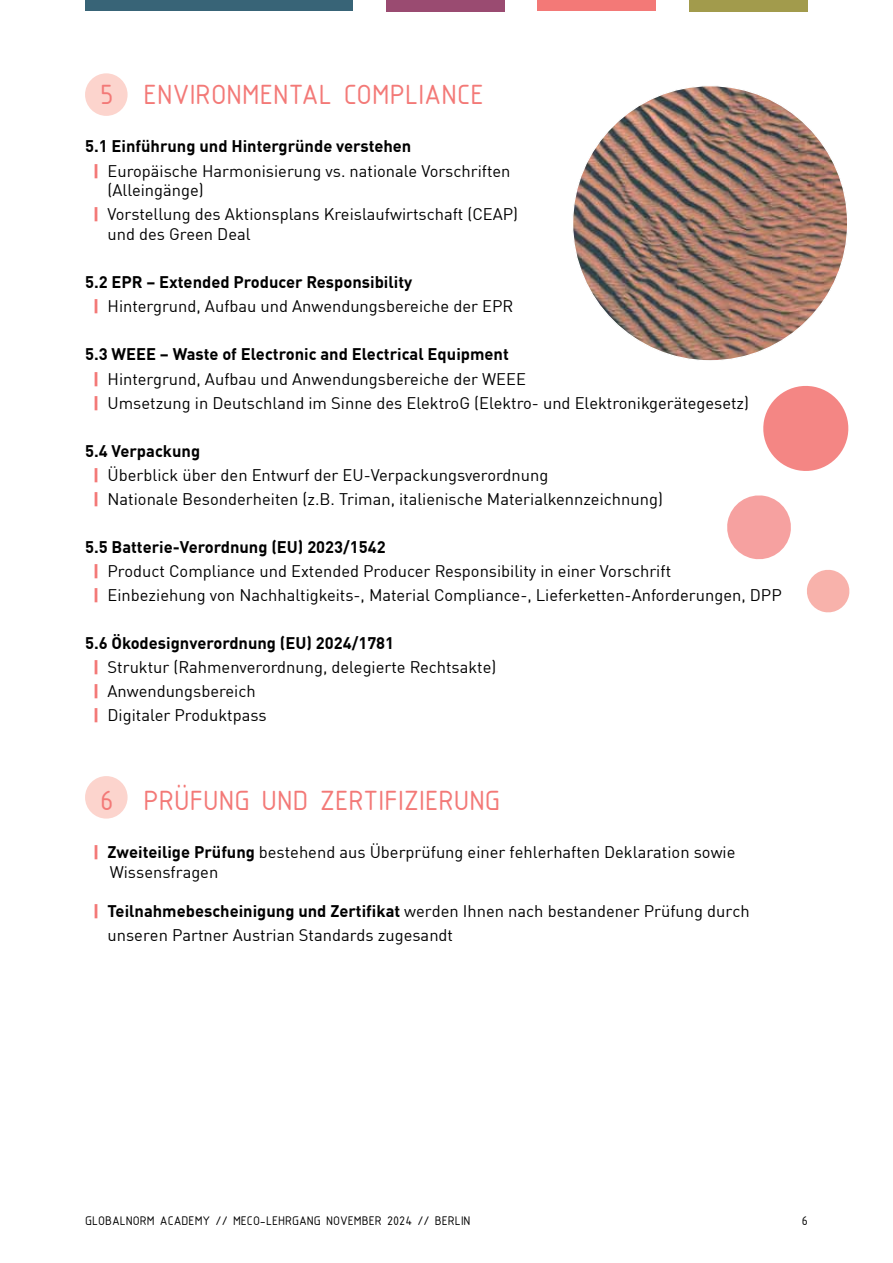
<style>
.page{position:relative;width:893px;height:1263px;background:#fff}
.page>*{position:absolute;margin:0;border:0;box-sizing:border-box;transform-origin:0 0}
.t1{font:30px "ISOCPEUR";letter-spacing:-.005em;color:#f37977}
.t2{font:16.5px/24px "DIN Offc";color:#000}
.t3{font:13.5px "ISOCPEUR";color:#000}
.s1{font-weight:700}
.s2{font-weight:900;color:#f37977}
</style>
<div class="page">
<div style="left:538px;top:0;width:118px;height:11px;background:#f37977"></div>
<div style="left:85px;top:0;width:268px;height:11px;background:#386477"></div>
<div style="left:689px;top:0;width:119px;height:11px;background:#a29b4c"></div>
<div style="left:386px;top:0;width:118px;height:11px;background:#9a4b71"></div>
<div style="left:85px;top:776px;width:43px;height:43px;background:#fcd4cd;border-radius:50%"></div>
<div style="left:85px;top:73px;width:43px;height:43px;background:#fcd4cd;border-radius:50%"></div>
<img style="left:573px;top:86px;width:275px;height:275px;border-radius:138px">
<svg style="left:763px;top:386px;width:86px;height:85px"></svg>
<svg style="left:727px;top:495px;width:64px;height:65px"></svg>
<svg style="left:807px;top:570px;width:43px;height:43px"></svg>
<h1 class="t1" style="left:100px;top:75px;width:34px">5 EN</h1>
<h1 class="t1" style="left:172px;top:75px;width:70px">VIRONMEN</h1>
<h1 class="t1" style="left:289px;top:75px;width:197px">TAL COMPLIANCE</h1>
<p class="t2" style="left:93px;top:134px;width:419px;text-indent:-8px"><span class="s1">5.1 Einführung und Hintergründe verstehen<br></span><span class="s2">|</span> Europäische Harmonisierung vs. nationale Vorschriften</p>
<p class="t2" style="left:93px;top:178px;width:426px;text-indent:14px">(Alleingänge)<br><span class="s2">|</span> Vorstellung des Aktionsplans Kreislaufwirtschaft (CEAP)</p>
<p class="t2" style="left:108px;top:222px;width:145px">und des Green Deal</p>
<p class="t2" style="left:93px;top:270px;width:421px;text-indent:-8px"><span class="s1">5.2 EPR – Extended Producer Responsibility<br></span><span class="s2">|</span> Hintergrund, Aufbau und Anwendungsbereiche der EPR</p>
<p class="t2" style="left:93px;top:342px;width:657px;text-indent:-8px"><span class="s1">5.3 WEEE – Waste of Electronic and Electrical Equipment<br></span><span class="s2">|</span> Hintergrund, Aufbau und Anwendungsbereiche der WEEE<br><span class="s2">|</span> Umsetzung in Deutschland im Sinne des ElektroG (Elektro- und Elektronikgerätegesetz)</p>
<p class="t2" style="left:93px;top:438px;width:571px;text-indent:-8px"><span class="s1">5.4 Verpackung<br></span><span class="s2">|</span> Überblick über den Entwurf der EU-Verpackungsverordnung<br><span class="s2">|</span> Nationale Besonderheiten (z.B. Triman, italienische Materialkennzeichnung)</p>
<p class="t2" style="left:93px;top:535px;width:690px;text-indent:-8px"><span class="s1">5.5 Batterie-Verordnung (EU) 2023/1542<br></span><span class="s2">|</span> Product Compliance und Extended Producer Responsibility in einer Vorschrift<br><span class="s2">|</span> Einbeziehung von Nachhaltigkeits-, Material Compliance-, Lieferketten-Anforderungen, DPP</p>
<p class="t2" style="left:93px;top:631px;width:404px;text-indent:-8px"><span class="s1">5.6 Ökodesignverordnung (EU) 2024/1781<br></span><span class="s2">|</span> Struktur (Rahmenverordnung, delegierte Rechtsakte) <span class="s2">|</span> Anwendungsbereich<br><span class="s2">|</span> Digitaler Produktpass</p>
<h1 class="t1" style="left:100px;top:781px;width:402px">6 PRÜFUNG UND ZERTIFIZIERUNG</h1>
<p class="t2" style="left:110px;top:842px;width:627px;line-height:19.8px;text-indent:-16px"><span class="s2">|</span> <span class="s1">Zweiteilige Prüfung</span> bestehend aus Überprüfung einer fehlerhaften Deklaration sowie<br>Wissensfragen</p>
<p class="t2" style="left:108px;top:899px;width:644px;text-indent:-14px"><span class="s2">|</span> <span class="s1">Teilnahmebescheinigung und Zertifikat</span> werden Ihnen nach bestandener Prüfung durch unseren Partner Austrian Standards zugesandt</p>
<p class="t3" style="left:85px;top:1212px;width:387px">GLOBALNORM ACADEMY // MECO-LEHRGANG NOVEMBER 2024 // BERLIN</p>
<p class="t3" style="left:802px;top:1212px;width:8px">6</p>
</div>
